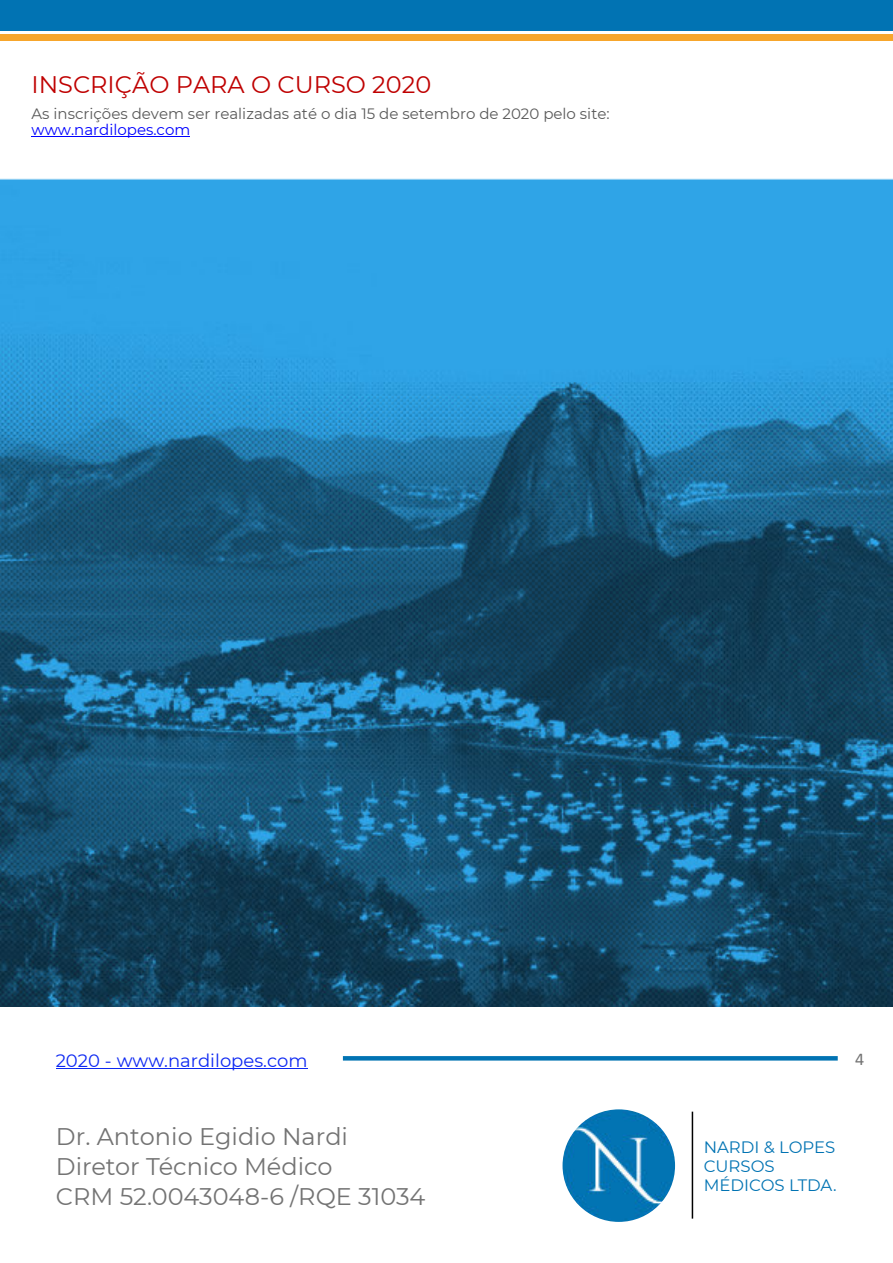
<style>
.page{position:relative;width:893px;height:1263px;background:#fff}
.page>*{position:absolute;margin:0;border:0;box-sizing:border-box;transform-origin:0 0}
.t1{font:24px/29.7px "Montserrat";color:#737373}
.t2{font:24px "Montserrat";color:#bf0000}
.t3{font:18px "Montserrat";color:#0d28f2}
.t4{font:18px "Calibri";color:#737373}
.t5{font:16.5px/19px "Montserrat";color:#0173b3}
.t6{font:15px "Montserrat";color:#595959}
.t7{font:15px "Montserrat";color:#00f}
</style>
<div class="page">
<div style="left:0;top:0;width:893px;height:30px;background:#0173b3"></div>
<div style="left:0;top:35px;width:893px;height:6px;background:#f7a62c"></div>
<img style="left:0;top:179px;width:893px;height:828px">
<svg style="left:343px;top:1056px;width:495px;height:4px;background:#0676b4"></svg>
<hr style="left:32px;top:136px;width:158px;height:1px;background:#00f">
<hr style="left:56px;top:1068px;width:251px;height:1px;background:#0d28f2">
<img style="left:562px;top:1109px;width:113px;height:113px;border-radius:50%">
<hr style="left:692px;top:1112px;width:1px;height:106px;background:#000">
<p class="t2" style="left:32px;top:70px;width:401px">INSCRIÇÃO PARA O CURSO 2020</p>
<p class="t6" style="left:32px;top:105px;width:580px">As inscrições devem ser realizadas até o dia 15 de setembro de 2020 pelo site:</p>
<p class="t7" style="left:32px;top:120px;width:160px">www.nardilopes.com</p>
<p class="t3" style="left:56px;top:1049px;width:253px">2020 - www.nardilopes.com</p>
<p class="t4" style="left:855px;top:1051px;width:11px">4</p>
<p class="t1" style="left:56px;top:1122px;width:371px">Dr. Antonio Egidio Nardi<br>Diretor Técnico Médico<br>CRM 52.0043048-6 /RQE 31034</p>
<p class="t5" style="left:704px;top:1138px;width:134px">NARDI &amp; LOPES<br>CURSOS<br>MÉDICOS LTDA.</p>
</div>
